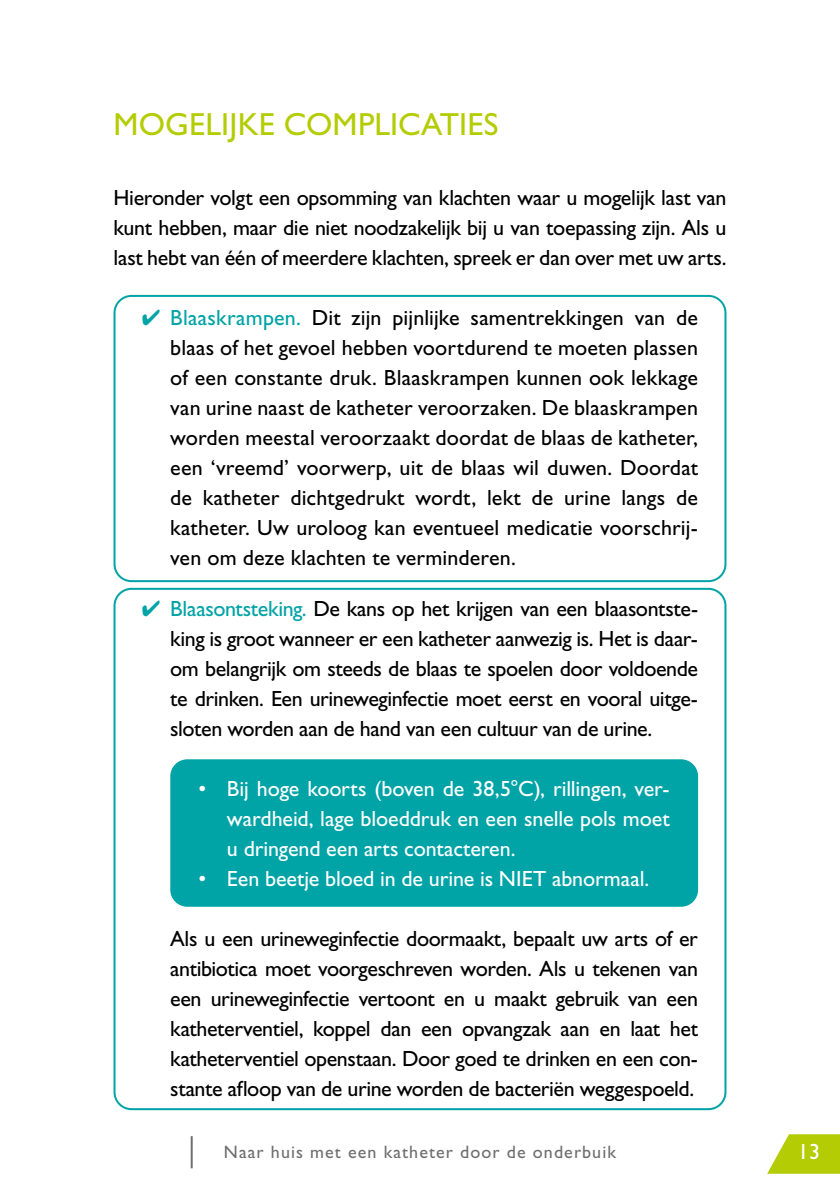
<style>
.page{position:relative;width:840px;height:1191px;background:#fff}
.page>*{position:absolute;margin:0;border:0;box-sizing:border-box;transform-origin:0 0}
.t1{font:32px "Gill Sans Std";letter-spacing:.005em;color:#b4cc04}
.t2{font:22px/30px "Gill Sans Std";letter-spacing:-.015em;color:#000;text-align:justify}
.t3{font:22px/30px "Gill Sans Std";letter-spacing:-.005em;color:#fff;text-align:justify}
.t4{font:18px "Gill Sans Std";letter-spacing:.06em;color:#706f6f}
.s1{color:#00a3a6}
</style>
<div class="page">
<svg style="left:767px;top:1134px;width:72px;height:39px"></svg>
<hr style="left:190px;top:1136px;width:2px;height:32px;background:#706f6f">
<div style="left:170px;top:759px;width:527px;height:147px;background:#00a3a6;border-radius:17px"></div>
<div style="left:113px;top:295px;width:613px;height:287px;border:2px solid #00a3a6;border-radius:17px"></div>
<div style="left:113px;top:588px;width:613px;height:522px;border:2px solid #00a3a6;border-radius:17px"></div>
<h1 class="t1" style="left:113px;top:106px;width:386px">MOGELIJKE COMPLICATIES</h1>
<p class="t2" style="left:113px;top:183px;width:614px">Hieronder volgt een opsomming van klachten waar u mogelijk last van kunt hebben, maar die niet noodzakelijk bij u van toepassing zijn. Als u last hebt van één of meerdere klachten, spreek er dan over met uw arts.</p>
<p class="t2" style="left:170px;top:303px;width:529px;text-indent:-28px"><span class="s1">✔ Blaaskrampen.</span> Dit zijn pijnlijke samentrekkingen van de blaas of het gevoel hebben voortdurend te moeten plassen of een constante druk. Blaaskrampen kunnen ook lekkage van urine naast de katheter veroorzaken. De blaaskrampen worden meestal veroorzaakt doordat de blaas de katheter, een ‘vreemd’ voorwerp, uit de blaas wil duwen. Doordat de katheter dichtgedrukt wordt, lekt de urine langs de katheter. Uw uroloog kan eventueel medicatie voorschrij&shy;ven om deze klachten te verminderen.</p>
<p class="t2" style="left:170px;top:593px;width:529px;text-indent:-28px"><span class="s1">✔ Blaasontsteking.</span> De kans op het krijgen van een blaasontste&shy;king is groot wanneer er een katheter aanwezig is. Het is daar&shy;om belangrijk om steeds de blaas te spoelen door voldoende te drinken. Een urineweginfectie moet eerst en vooral uitge&shy;sloten worden aan de hand van een cultuur van de urine.</p>
<p class="t3" style="left:227px;top:773px;width:444px;text-indent:-28px">• Bij hoge koorts (boven de 38,5°C), rillingen, ver&shy;wardheid, lage bloeddruk en een snelle pols moet u dringend een arts contacteren.</p>
<p class="t3" style="left:198px;top:863px;width:452px">• Een beetje bloed in de urine is NIET abnormaal.</p>
<p class="t2" style="left:170px;top:923px;width:529px">Als u een urineweginfectie doormaakt, bepaalt uw arts of er antibiotica moet voorgeschreven worden. Als u tekenen van een urineweginfectie vertoont en u maakt gebruik van een katheterventiel, koppel dan een opvangzak aan en laat het katheterventiel openstaan. Door goed te drinken en een con&shy;stante afloop van de urine worden de bacteriën weggespoeld.</p>
<p class="t4" style="left:224px;top:1141px;width:393px">Naar huis met een katheter door de onderbuik</p>
<p class="t3" style="left:797px;top:1136px;width:23px">13</p>
</div>
